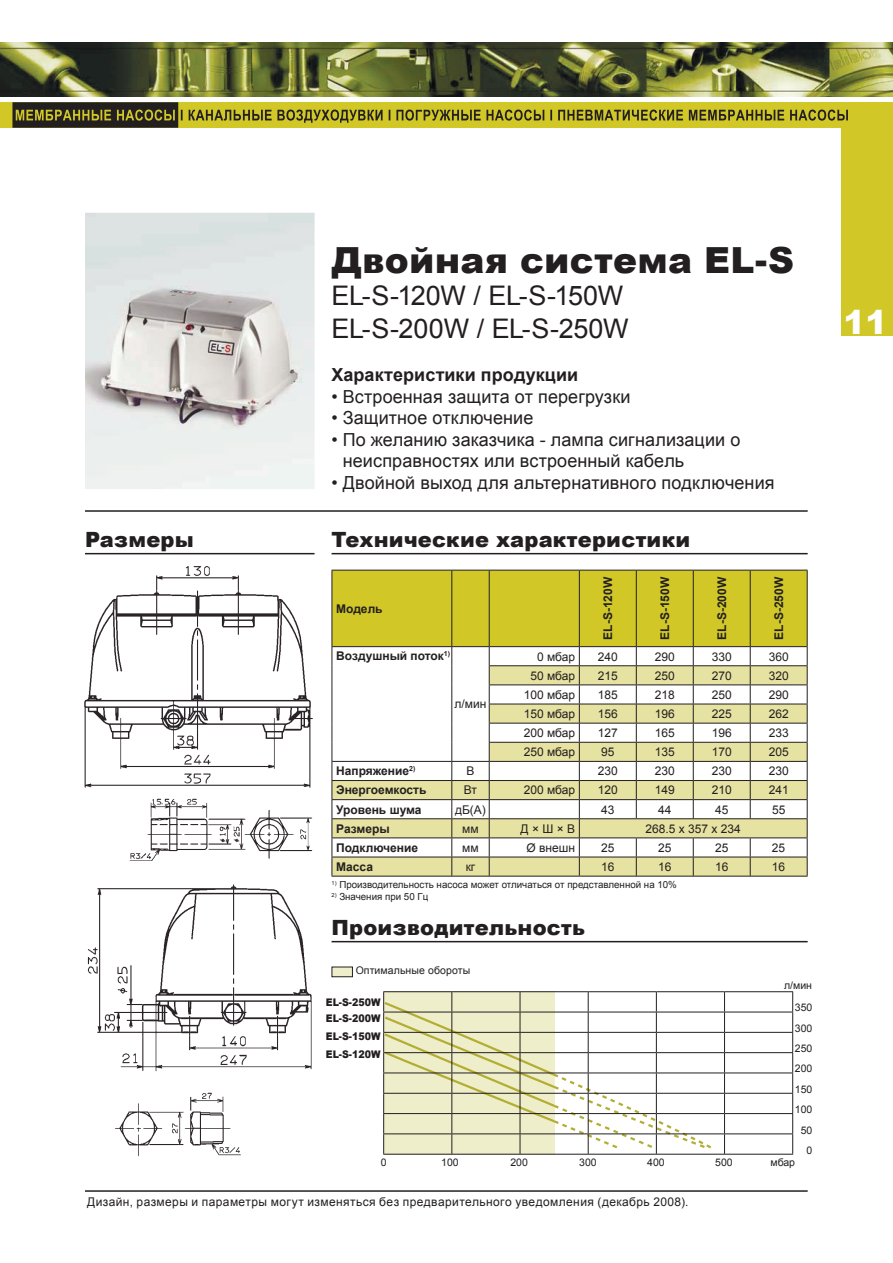
<style>
.page{position:relative;width:893px;height:1263px;background:#fff}
.page>*{position:absolute;margin:0;border:0;box-sizing:border-box;transform-origin:0 0}
.t1{font:900 36px "Arial";letter-spacing:.005em;color:#231f20}
.t2{font:900 33px "Arial";color:#fff}
.t3{font:27px/32.4px "Arial";letter-spacing:-.005em;color:#231f20}
.t4{font:900 21px "Arial";letter-spacing:.01em;color:#231f20}
.t5{font:18px/21.6px "Arial";letter-spacing:.005em;color:#231f20}
.t6{font:700 18px "Arial";letter-spacing:.005em;color:#231f20}
.t7{font:12px "Arial";color:#231f20}
.t8{font:700 12px "Arial";color:#231f20}
.t9{font:12px "Arial";letter-spacing:.035em;color:#231f20}
.t10{font:10.5px/20.4px "Arial";color:#231f20;text-align:right}
.t11{font:900 10.5px "Arial";color:#231f20;scale:.9 1}
.t12{font:9.75px "Arial";color:#231f20}
</style>
<div class="page">
<div style="left:842px;top:102px;width:51px;height:234px;background:#d1c828"></div>
<div style="left:0;top:102px;width:893px;height:26px;background:#d1c828"></div>
<img style="left:0;top:43px;width:893px;height:54px">
<img style="left:84px;top:566px;width:229px;height:295px">
<img style="left:87px;top:884px;width:225px;height:273px">
<div style="left:332px;top:967px;width:20px;height:10px;background:#efeeca"></div>
<div style="left:332px;top:967px;width:21px;height:10px;border:1px solid #231f20"></div>
<img style="left:85px;top:213px;width:230px;height:276px">
<hr style="left:332px;top:553px;width:476px;height:1px;background:#231f20">
<hr style="left:85px;top:553px;width:230px;height:1px;background:#231f20">
<hr style="left:332px;top:941px;width:476px;height:1px;background:#231f20">
<hr style="left:85px;top:1190px;width:723px;height:2px;background:#231f20">
<hr style="left:85px;top:510px;width:723px;height:2px;background:#231f20">
<svg style="left:12px;top:102px;width:836px;height:26px"></svg>
<hr style="left:383px;top:991px;width:69px;height:1px;background:#231f20">
<hr style="left:452px;top:991px;width:68px;height:1px;background:#231f20">
<hr style="left:520px;top:991px;width:68px;height:1px;background:#231f20">
<hr style="left:588px;top:991px;width:68px;height:1px;background:#231f20">
<hr style="left:656px;top:991px;width:68px;height:1px;background:#231f20">
<hr style="left:724px;top:991px;width:69px;height:1px;background:#231f20">
<hr style="left:656px;top:1012px;width:68px;height:1px;background:#231f20">
<hr style="left:724px;top:1012px;width:69px;height:1px;background:#231f20">
<hr style="left:656px;top:1032px;width:68px;height:1px;background:#231f20">
<hr style="left:724px;top:1032px;width:69px;height:1px;background:#231f20">
<hr style="left:656px;top:1052px;width:68px;height:1px;background:#231f20">
<hr style="left:724px;top:1052px;width:69px;height:1px;background:#231f20">
<hr style="left:656px;top:1073px;width:68px;height:1px;background:#231f20">
<hr style="left:724px;top:1073px;width:69px;height:1px;background:#231f20">
<hr style="left:656px;top:1093px;width:68px;height:1px;background:#231f20">
<hr style="left:724px;top:1093px;width:69px;height:1px;background:#231f20">
<hr style="left:656px;top:1113px;width:68px;height:1px;background:#231f20">
<hr style="left:724px;top:1113px;width:69px;height:1px;background:#231f20">
<hr style="left:656px;top:1134px;width:68px;height:1px;background:#231f20">
<svg style="left:383px;top:992px;width:331px;height:162px"></svg>
<hr style="left:724px;top:1134px;width:69px;height:1px;background:#231f20">
<svg style="left:724px;top:992px;width:1px;height:162px"></svg>
<svg style="left:792px;top:992px;width:1px;height:162px"></svg>
<hr style="left:383px;top:1154px;width:410px;height:1px;background:#231f20">
<svg style="left:332px;top:570px;width:476px;height:306px"></svg>
<hr style="left:332px;top:876px;width:247px;height:1px;background:#231f20">
<hr style="left:579px;top:876px;width:228px;height:1px;background:#231f20">
<h1 class="t1" style="left:332px;top:234px;width:464px">Двойная система EL-S</h1>
<h3 class="t3" style="left:331px;top:280px;width:299px">EL-S-120W / EL-S-150W<br>EL-S-200W / EL-S-250W</h3>
<h3 class="t6" style="left:332px;top:363px;width:248px">Характеристики продукции</h3>
<h3 class="t5" style="left:332px;top:386px;width:300px">• Встроенная защита от перегрузки</h3>
<h3 class="t5" style="left:331px;top:407px;width:203px">• Защитное отключение</h3>
<h3 class="t5" style="left:343px;top:429px;width:399px;text-indent:-11px">• По желанию заказчика - лампа сигнализации о неисправностях или встроенный кабель</h3>
<h3 class="t5" style="left:332px;top:472px;width:444px">• Двойной выход для альтернативного подключения</h3>
<h3 class="t4" style="left:85px;top:524px;width:110px">Размеры</h3>
<h3 class="t4" style="left:332px;top:524px;width:360px">Технические характеристики</h3>
<p class="t8" style="left:336px;top:601px;width:48px">Модель</p>
<p class="t8" style="left:336px;top:647px;width:115px">Воздушный поток<sup>1)</sup></p>
<p class="t7" style="left:454px;top:696px;width:33px">л/мин</p>
<p class="t8" style="left:600px;top:640px;width:64px;rotate:-90deg">EL-S-120W</p>
<p class="t8" style="left:657px;top:640px;width:64px;rotate:-90deg">EL-S-150W</p>
<p class="t8" style="left:714px;top:640px;width:64px;rotate:-90deg">EL-S-200W</p>
<p class="t8" style="left:771px;top:640px;width:64px;rotate:-90deg">EL-S-250W</p>
<p class="t7" style="left:537px;top:649px;width:40px">0 мбар</p>
<p class="t7" style="left:598px;top:649px;width:22px">240</p>
<p class="t7" style="left:655px;top:649px;width:22px">290</p>
<p class="t7" style="left:712px;top:649px;width:22px">330</p>
<p class="t7" style="left:769px;top:649px;width:22px">360</p>
<p class="t7" style="left:530px;top:668px;width:46px">50 мбар</p>
<p class="t7" style="left:598px;top:668px;width:22px">215</p>
<p class="t7" style="left:655px;top:668px;width:22px">250</p>
<p class="t7" style="left:712px;top:668px;width:22px">270</p>
<p class="t7" style="left:769px;top:668px;width:22px">320</p>
<p class="t7" style="left:524px;top:687px;width:53px">100 мбар</p>
<p class="t7" style="left:598px;top:687px;width:22px">185</p>
<p class="t7" style="left:655px;top:687px;width:22px">218</p>
<p class="t7" style="left:712px;top:687px;width:22px">250</p>
<p class="t7" style="left:769px;top:687px;width:22px">290</p>
<p class="t7" style="left:524px;top:706px;width:53px">150 мбар</p>
<p class="t7" style="left:598px;top:706px;width:22px">156</p>
<p class="t7" style="left:655px;top:706px;width:22px">196</p>
<p class="t7" style="left:712px;top:706px;width:22px">225</p>
<p class="t7" style="left:769px;top:706px;width:22px">262</p>
<p class="t7" style="left:524px;top:725px;width:53px">200 мбар</p>
<p class="t7" style="left:598px;top:725px;width:22px">127</p>
<p class="t7" style="left:655px;top:725px;width:22px">165</p>
<p class="t7" style="left:712px;top:725px;width:22px">196</p>
<p class="t7" style="left:769px;top:725px;width:22px">233</p>
<p class="t7" style="left:524px;top:744px;width:53px">250 мбар</p>
<p class="t7" style="left:601px;top:744px;width:15px">95</p>
<p class="t7" style="left:655px;top:744px;width:22px">135</p>
<p class="t7" style="left:712px;top:744px;width:22px">170</p>
<p class="t7" style="left:769px;top:744px;width:22px">205</p>
<p class="t8" style="left:336px;top:763px;width:81px">Напряжение<sup>2)</sup></p>
<p class="t7" style="left:466px;top:763px;width:10px">В</p>
<p class="t7" style="left:598px;top:763px;width:22px">230</p>
<p class="t7" style="left:655px;top:763px;width:22px">230</p>
<p class="t7" style="left:712px;top:763px;width:22px">230</p>
<p class="t7" style="left:769px;top:763px;width:22px">230</p>
<p class="t8" style="left:336px;top:782px;width:92px">Энергоемкость</p>
<p class="t7" style="left:464px;top:782px;width:15px">Вт</p>
<p class="t7" style="left:524px;top:782px;width:53px">200 мбар</p>
<p class="t7" style="left:598px;top:782px;width:22px">120</p>
<p class="t7" style="left:655px;top:782px;width:22px">149</p>
<p class="t7" style="left:712px;top:782px;width:22px">210</p>
<p class="t7" style="left:769px;top:782px;width:22px">241</p>
<p class="t8" style="left:336px;top:801px;width:87px">Уровень шума</p>
<p class="t7" style="left:455px;top:801px;width:32px">дБ(A)</p>
<p class="t7" style="left:601px;top:802px;width:15px">43</p>
<p class="t7" style="left:658px;top:802px;width:15px">44</p>
<p class="t7" style="left:715px;top:802px;width:15px">45</p>
<p class="t7" style="left:772px;top:802px;width:15px">55</p>
<p class="t8" style="left:336px;top:820px;width:55px">Размеры</p>
<p class="t7" style="left:462px;top:821px;width:18px">мм</p>
<p class="t7" style="left:521px;top:821px;width:56px">Д × Ш × В</p>
<p class="t7" style="left:645px;top:821px;width:97px">268.5 x 357 x 234</p>
<p class="t8" style="left:336px;top:840px;width:83px">Подключение</p>
<p class="t7" style="left:462px;top:840px;width:18px">мм</p>
<p class="t7" style="left:526px;top:840px;width:50px">Ø внешн</p>
<p class="t7" style="left:601px;top:840px;width:15px">25</p>
<p class="t7" style="left:658px;top:840px;width:15px">25</p>
<p class="t7" style="left:715px;top:840px;width:15px">25</p>
<p class="t7" style="left:772px;top:840px;width:15px">25</p>
<p class="t8" style="left:336px;top:859px;width:38px">Масса</p>
<p class="t7" style="left:466px;top:859px;width:11px">кг</p>
<p class="t7" style="left:601px;top:859px;width:15px">16</p>
<p class="t7" style="left:658px;top:859px;width:15px">16</p>
<p class="t7" style="left:715px;top:859px;width:15px">16</p>
<p class="t7" style="left:772px;top:859px;width:15px">16</p>
<p class="t12" style="left:332px;top:878px;width:347px"><sup>1)</sup> Производительность насоса может отличаться от представленной на 10%</p>
<p class="t12" style="left:332px;top:890px;width:98px"><sup>2)</sup> Значения при 50 Гц</p>
<h3 class="t4" style="left:332px;top:912px;width:255px">Производительность</h3>
<p class="t10" style="left:356px;top:961px;width:116px">Оптимальные обороты</p>
<p class="t11" style="left:326px;top:994px;width:62px">EL-S-250W</p>
<p class="t11" style="left:326px;top:1011px;width:62px">EL-S-200W</p>
<p class="t11" style="left:326px;top:1029px;width:62px">EL-S-150W</p>
<p class="t11" style="left:326px;top:1046px;width:62px">EL-S-120W</p>
<p class="t10" style="left:784px;top:975px;width:29px">л/мин</p>
<p class="t10" style="left:795px;top:997px;width:19px">350<br>300<br>250<br>200<br>150<br>100<br>50<br>0</p>
<p class="t10" style="left:381px;top:1152px;width:7px">0</p>
<p class="t10" style="left:441px;top:1152px;width:19px">100</p>
<p class="t10" style="left:510px;top:1152px;width:19px">200</p>
<p class="t10" style="left:579px;top:1152px;width:19px">300</p>
<p class="t10" style="left:647px;top:1152px;width:19px">400</p>
<p class="t10" style="left:715px;top:1152px;width:19px">500</p>
<p class="t10" style="left:770px;top:1152px;width:26px">мбар</p>
<p class="t9" style="left:87px;top:1194px;width:603px">Дизайн, размеры и параметры могут изменяться без предварительного уведомления (декабрь 2008).</p>
<h2 class="t2" style="left:843px;top:299px;width:46px">11</h2>
</div>
